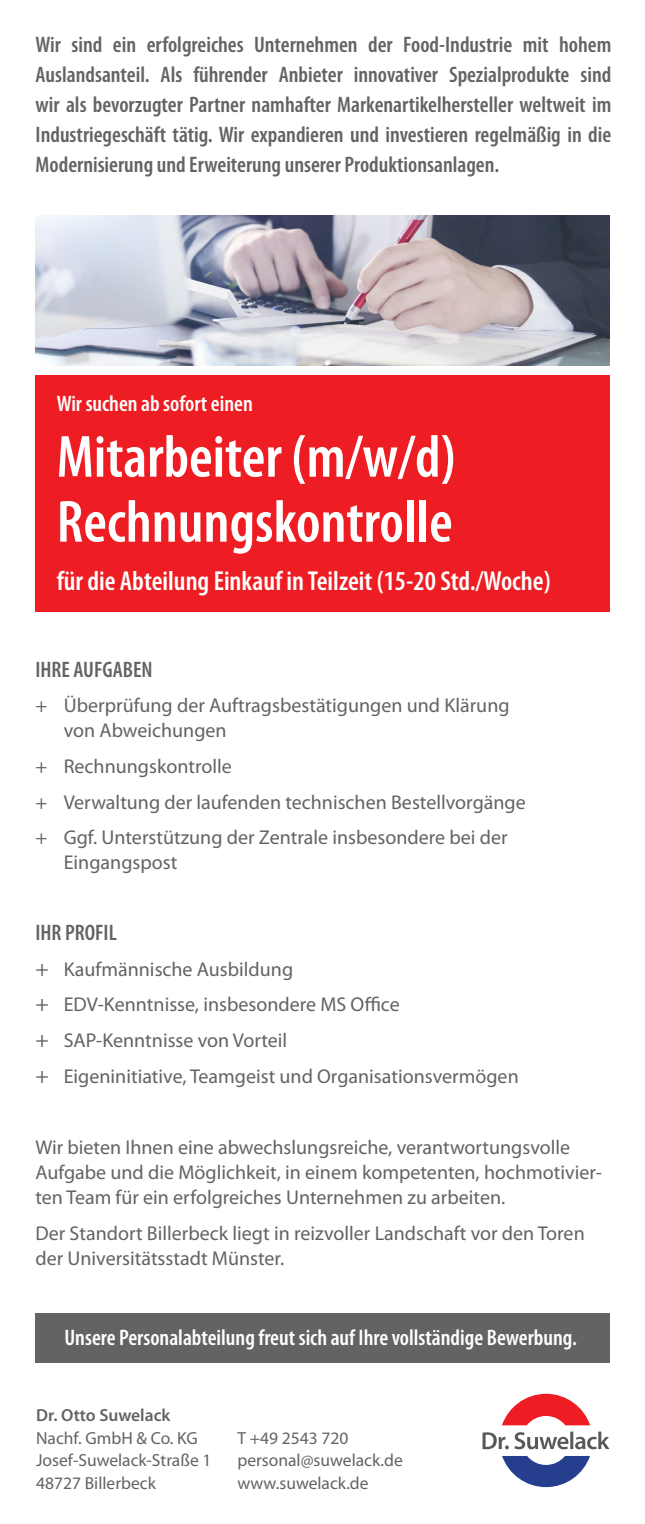
<style>
.page{position:relative;width:645px;height:1524px;background:#fff}
.page>*{position:absolute;margin:0;border:0;box-sizing:border-box;transform-origin:0 0}
.t1{font:600 condensed 60px/65px "Myriad Pro";color:#fff}
.t2{font:600 condensed 27.5px "Myriad Pro";color:#fff}
.t3{font:600 condensed 22.5px/30px "Myriad Pro";color:#636366;text-align:justify}
.t4{font:600 condensed 22.5px "Myriad Pro";color:#fff}
.t5{font:20px/35.8px "Myriad Pro";color:#636366}
.t6{font:17.5px/22.5px "Myriad Pro";color:#636366}
.t7{font:600 17.5px "Myriad Pro";color:#636366}
.s1{font-size:22.5px}
</style>
<div class="page">
<div style="left:35px;top:375px;width:574px;height:237px;background:#ee1d23"></div>
<img style="left:35px;top:216px;width:574px;height:149px">
<svg style="left:502px;top:1456px;width:88px;height:31px"></svg>
<svg style="left:502px;top:1393px;width:88px;height:32px"></svg>
<svg style="left:482px;top:1431px;width:127px;height:18px"></svg>
<div style="left:35px;top:1313px;width:574px;height:50px;background:#636366"></div>
<p class="t3" style="left:36px;top:30px;width:577px">Wir sind ein erfolgreiches Unternehmen der Food-Industrie mit hohem Auslandsanteil. Als führender Anbieter innovativer Spezialprodukte sind wir als bevorzugter Partner namhafter Markenartikelhersteller weltweit im Industriegeschäft tätig. Wir expandieren und investieren regelmäßig in die Modernisierung und Erweiterung unserer Produktionsanlagen.</p>
<p class="t4" style="left:57px;top:391px;width:198px">Wir suchen ab sofort einen</p>
<h1 class="t1" style="left:57px;top:425px;width:401px">Mitarbeiter (m/w/d)<br>Rechnungskontrolle</h1>
<h2 class="t2" style="left:57px;top:566px;width:495px">für die Abteilung Einkauf in Teilzeit (15-20 Std./Woche)</h2>
<p class="t3" style="left:35px;top:655px;width:119px">IHRE AUFGABEN</p>
<p class="t5" style="left:64px;top:693px;width:447px;line-height:25px;text-indent:-28px">+ Überprüfung der Auftragsbestätigungen und Klärung von Abweichungen</p>
<p class="t5" style="left:35px;top:748px;width:492px">+ Rechnungskontrolle<br>+ Verwaltung der laufenden technischen Bestellvorgänge + Ggf. Unterstützung der Zentrale insbesondere bei der</p>
<p class="t5" style="left:64px;top:844px;width:115px">Eingangspost</p>
<p class="t3" style="left:35px;top:918px;width:83px">IHR PROFIL</p>
<p class="t5" style="left:35px;top:951px;width:485px"><span class="s1">+</span> Kaufmännische Ausbildung<br><span class="s1">+</span> EDV-Kenntnisse, insbesondere MS Office<br><span class="s1">+</span> SAP-Kenntnisse von Vorteil<br><span class="s1">+</span> Eigeninitiative, Teamgeist und Organisationsvermögen</p>
<p class="t5" style="left:35px;top:1134px;width:568px;line-height:25px">Wir bieten Ihnen eine abwechslungsreiche, verantwortungsvolle<br>Aufgabe und die Möglichkeit, in einem kompetenten, hochmotivier&shy;ten Team für ein erfolgreiches Unternehmen zu arbeiten.</p>
<p class="t5" style="left:35px;top:1220px;width:551px;line-height:25px">Der Standort Billerbeck liegt in reizvoller Landschaft vor den Toren der Universitätsstadt Münster.</p>
<p class="t4" style="left:64px;top:1324px;width:514px">Unsere Personalabteilung freut sich auf Ihre vollständige Bewerbung.</p>
<p class="t7" style="left:36px;top:1404px;width:136px">Dr. Otto Suwelack</p>
<p class="t6" style="left:36px;top:1426px;width:177px">Nachf. GmbH &amp; Co. KG<br>Josef-Suwelack-Straße 1<br>48727 Billerbeck</p>
<p class="t6" style="left:237px;top:1426px;width:167px">T +49 2543 720 personal@suwelack.de www.suwelack.de</p>
</div>
